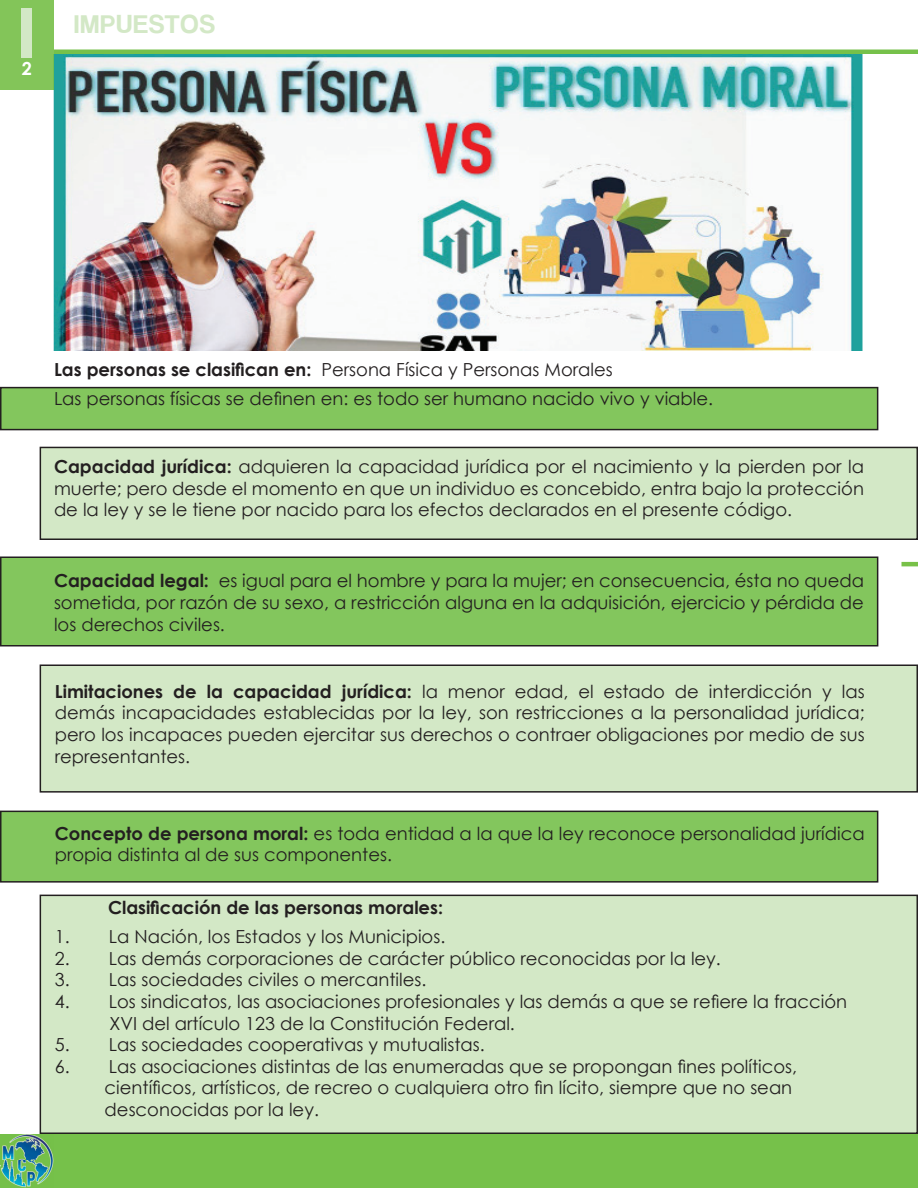
<style>
.page{position:relative;width:918px;height:1188px;background:#fff}
.page>*{position:absolute;margin:0;border:0;box-sizing:border-box;transform-origin:0 0}
.t1{font:75px "Coolvetica Rg";color:#d3e8c6}
.t2{font:27px "Coolvetica Rg";letter-spacing:.05em;color:#d3e8c6}
.t3{font:18px/21.6px "Century Gothic";color:#231f20}
.t4{font:700 18px "Century Gothic";color:#231f20}
.t5{font:700 18px "Century Gothic";color:#fff}
.s1{font-weight:700}
</style>
<div class="page">
<hr style="left:54px;top:50px;width:864px;height:4px;background:#76c14a">
<div style="left:0;top:1134px;width:918px;height:54px;background:#76c14a"></div>
<img style="left:0;top:1134px;width:54px;height:54px">
<img style="left:54px;top:54px;width:808px;height:297px">
<div style="left:0;top:0;width:54px;height:90px;background:#83c559"></div>
<img style="left:54px;top:54px;width:1px;height:36px">
<div style="left:1px;top:388px;width:877px;height:42px;background:#83c65d"></div>
<div style="left:0;top:387px;width:878px;height:43px;border:2px solid #231f20"></div>
<div style="left:1px;top:557px;width:877px;height:89px;background:#83c65d"></div>
<div style="left:0;top:556px;width:878px;height:90px;border:2px solid #231f20"></div>
<div style="left:1px;top:811px;width:877px;height:71px;background:#83c65d"></div>
<div style="left:0;top:811px;width:878px;height:72px;border:2px solid #231f20"></div>
<div style="left:40px;top:447px;width:877px;height:92px;background:#d3e8c6"></div>
<div style="left:40px;top:447px;width:878px;height:93px;border:2px solid #231f20"></div>
<div style="left:40px;top:665px;width:877px;height:127px;background:#d3e8c6"></div>
<div style="left:40px;top:664px;width:878px;height:129px;border:2px solid #231f20"></div>
<div style="left:40px;top:895px;width:877px;height:238px;background:#d3e8c6"></div>
<div style="left:40px;top:895px;width:878px;height:239px;border:2px solid #231f20"></div>
<hr style="left:902px;top:562px;width:16px;height:4px;background:#78c148">
<h1 class="t1" style="left:20px;top:-12px;width:16px">I</h1>
<p class="t5" style="left:22px;top:55px;width:12px">2</p>
<h2 class="t2" style="left:74px;top:8px;width:142px">IMPUESTOS</h2>
<p class="t3" style="left:54px;top:355px;width:661px;line-height:28.5px"><span class="s1">Las personas se clasifican en:</span> Persona Física y Personas Morales<br>Las personas físicas se definen en: es todo ser humano nacido vivo y viable.</p>
<p class="t3" style="left:54px;top:456px;width:812px;text-align:justify"><span class="s1">Capacidad jurídica:</span> adquieren la capacidad jurídica por el nacimiento y la pierden por la muerte; pero desde el momento en que un individuo es concebido, entra bajo la protección de la ley y se le tiene por nacido para los efectos declarados en el presente código.</p>
<p class="t3" style="left:54px;top:570px;width:811px;text-align:justify"><span class="s1">Capacidad legal:</span> es igual para el hombre y para la mujer; en consecuencia, ésta no queda sometida, por razón de su sexo, a restricción alguna en la adquisición, ejercicio y pérdida de los derechos civiles.</p>
<p class="t3" style="left:55px;top:680px;width:812px;text-align:justify"><span class="s1">Limitaciones de la capacidad jurídica:</span> la menor edad, el estado de interdicción y las demás incapacidades establecidas por la ley, son restricciones a la personalidad jurídica; pero los incapaces pueden ejercitar sus derechos o contraer obligaciones por medio de sus representantes.</p>
<p class="t3" style="left:55px;top:822px;width:812px"><span class="s1">Concepto de persona moral:</span> es toda entidad a la que la ley reconoce personalidad jurídica propia distinta al de sus componentes.</p>
<p class="t4" style="left:108px;top:894px;width:337px">Clasificación de las personas morales:</p>
<p class="t3" style="left:55px;top:926px;width:392px">1. La Nación, los Estados y los Municipios.</p>
<p class="t3" style="left:55px;top:947px;width:668px">2. Las demás corporaciones de carácter público reconocidas por la ley.</p>
<p class="t3" style="left:55px;top:969px;width:373px">3. Las sociedades civiles o mercantiles.</p>
<p class="t3" style="left:110px;top:990px;width:739px;text-indent:-55px">4. Los sindicatos, las asociaciones profesionales y las demás a que se refiere la fracción<br>XVI del artículo 123 de la Constitución Federal.</p>
<p class="t3" style="left:55px;top:1034px;width:432px">5. Las sociedades cooperativas y mutualistas.</p>
<p class="t3" style="left:105px;top:1055px;width:694px;text-indent:-50px">6. Las asociaciones distintas de las enumeradas que se propongan fines políticos, científicos, artísticos, de recreo o cualquiera otro fin lícito, siempre que no sean desconocidas por la ley.</p>
</div>
